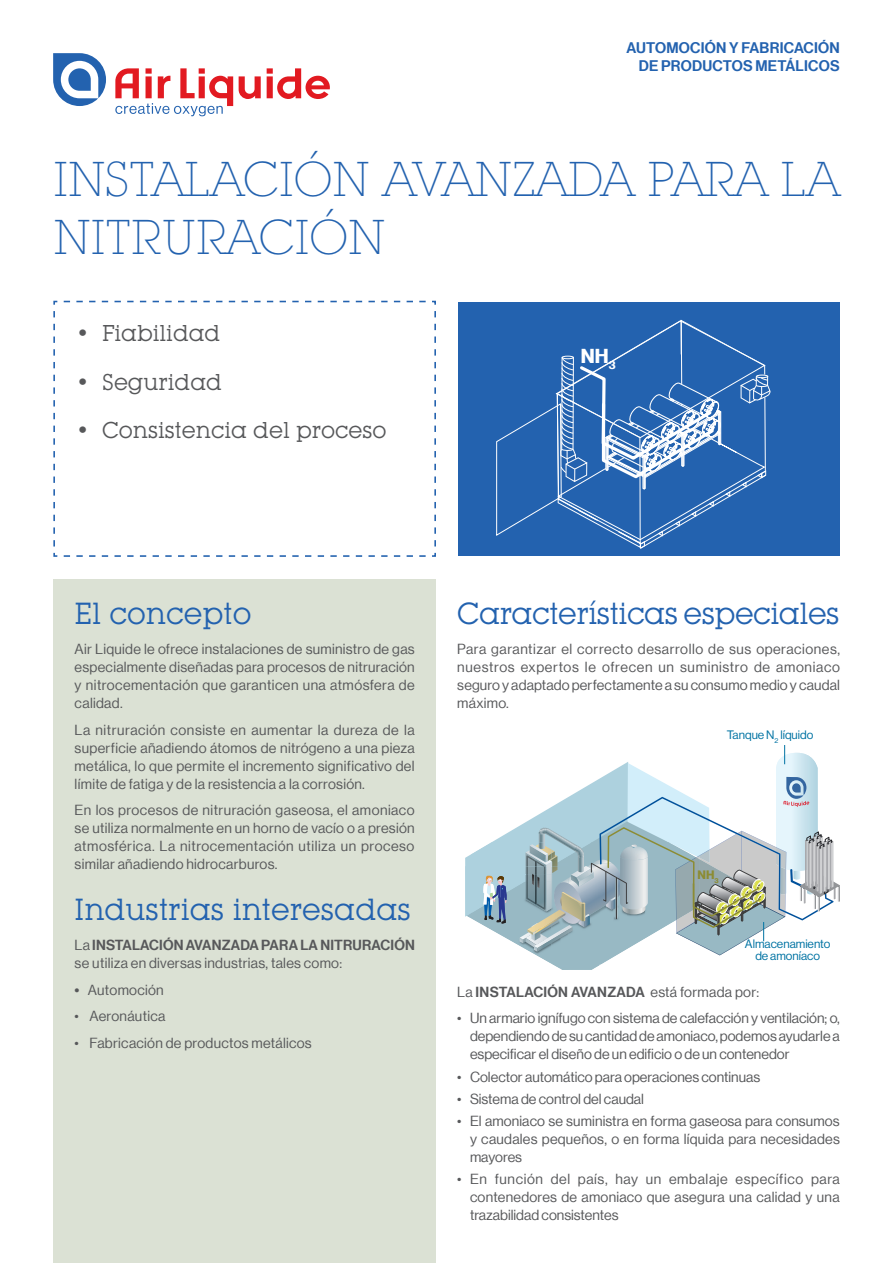
<style>
.page{position:relative;width:893px;height:1263px;background:#fff}
.page>*{position:absolute;margin:0;border:0;box-sizing:border-box;transform-origin:0 0}
.t1{font:300 48px/57.6px "Lubalin Graph IT Cby BT Xtra";color:#2362af}
.t2{font:30px "Lubalin Graph IT Cby BT";color:#2362af}
.t3{font:22.5px "Lubalin Graph IT Cby BT";color:#57585a}
.t4{font:19.65px "N Haas Grotesk DS Pro 75 Bd";color:#fff}
.t5{font:15px/18px "N Haas Grotesk DS Pro 65 Md";letter-spacing:.015em;color:#2362af;text-align:right}
.t6{font:14.25px/18px "N Haas Grotesk DS Pro 55 Rg";letter-spacing:.015em;color:#57585a;text-align:justify}
.t7{font:14.25px "N Haas Grotesk DS Pro 65 Md";letter-spacing:.01em;color:#57585a}
.t8{font:12px/12px "N Haas Grotesk DS Pro 55 Rg";color:#0073a3;text-align:center}
.t9{font:12px "N Haas Grotesk DS Pro 75 Bd";color:#8c8c34}
.s1{font-family:"N Haas Grotesk DS Pro 55 Rg"}
.s2{font-family:"N Haas Grotesk DS Pro 65 Md"}
</style>
<div class="page">
<div style="left:53px;top:579px;width:383px;height:684px;background:#dbe1d4"></div>
<svg style="left:53px;top:300px;width:383px;height:257px"></svg>
<div style="left:458px;top:302px;width:382px;height:253px;background:#2362af"></div>
<svg style="left:496px;top:319px;width:275px;height:230px"></svg>
<svg style="left:53px;top:53px;width:53px;height:53px"></svg>
<svg style="left:239px;top:76px;width:22px;height:23px"></svg>
<svg style="left:267px;top:68px;width:63px;height:31px"></svg>
<svg style="left:115px;top:68px;width:118px;height:48px"></svg>
<svg style="left:465px;top:745px;width:375px;height:225px"></svg>
<p class="t5" style="left:626px;top:39px;width:215px">AUTOMOCIÓN Y FABRICACIÓN<br>DE PRODUCTOS METÁLICOS</p>
<h1 class="t1" style="left:53px;top:150px;width:787px">INSTALACIÓN AVANZADA PARA LA<br>NITRURACIÓN</h1>
<h3 class="t3" style="left:76px;top:319px;width:146px">• Fiabilidad</h3>
<h3 class="t3" style="left:76px;top:368px;width:147px">• Seguridad</h3>
<h3 class="t3" style="left:76px;top:417px;width:312px">• Consistencia del proceso</h3>
<h3 class="t4" style="left:581px;top:344px;width:36px">NH<sub>3</sub></h3>
<h2 class="t2" style="left:75px;top:595px;width:178px">El concepto</h2>
<p class="t6" style="left:75px;top:640px;width:342px">Air Liquide le ofrece instalaciones de suministro de gas especialmente diseñadas para procesos de nitruración y nitrocementación que garanticen una atmósfera de calidad.</p>
<p class="t6" style="left:75px;top:721px;width:342px">La nitruración consiste en aumentar la dureza de la superficie añadiendo átomos de nitrógeno a una pieza metálica, lo que permite el incremento significativo del límite de fatiga y de la resistencia a la corrosión.</p>
<p class="t6" style="left:75px;top:801px;width:342px">En los procesos de nitruración gaseosa, el amoniaco se utiliza normalmente en un horno de vacío o a presión atmosférica. La nitrocementación utiliza un proceso similar añadiendo hidrocarburos.</p>
<h2 class="t2" style="left:75px;top:891px;width:338px">Industrias interesadas</h2>
<p class="t7" style="left:75px;top:937px;width:342px"><span class="s1">La</span> INSTALACIÓN AVANZADA PARA LA NITRURACIÓN</p>
<p class="t6" style="left:75px;top:954px;width:269px">se utiliza en diversas industrias, tales como:</p>
<p class="t6" style="left:75px;top:981px;width:91px"><span class="s2">•</span> Automoción</p>
<p class="t6" style="left:75px;top:1007px;width:92px">• Aeronáutica</p>
<p class="t6" style="left:75px;top:1034px;width:239px">• Fabricación de productos metálicos</p>
<h2 class="t2" style="left:457px;top:595px;width:384px">Características especiales</h2>
<p class="t6" style="left:457px;top:640px;width:384px">Para garantizar el correcto desarrollo de sus operaciones, nuestros expertos le ofrecen un suministro de amoniaco seguro y adaptado perfectamente a su consumo medio y caudal máximo.</p>
<p class="t8" style="left:727px;top:729px;width:88px">Tanque N<sub>2</sub> líquido</p>
<p class="t9" style="left:698px;top:868px;width:23px">NH<sub>3</sub></p>
<p class="t8" style="left:745px;top:938px;width:87px">Almacenamiento de amoníaco</p>
<p class="t7" style="left:457px;top:983px;width:303px"><span class="s1">La</span> INSTALACIÓN AVANZADA <span class="s1">está formada por:</span></p>
<p class="t6" style="left:470px;top:1009px;width:371px;text-indent:-13px">• Un armario ignífugo con sistema de calefacción y ventilación; o, dependiendo de su cantidad de amoniaco, podemos ayudarle a especificar el diseño de un edificio o de un contenedor</p>
<p class="t6" style="left:457px;top:1068px;width:305px">• Colector automático para operaciones continuas</p>
<p class="t6" style="left:457px;top:1090px;width:188px">• Sistema de control del caudal</p>
<p class="t6" style="left:470px;top:1112px;width:371px;text-indent:-13px">• El amoniaco se suministra en forma gaseosa para consumos y caudales pequeños, o en forma líquida para necesidades mayores</p>
<p class="t6" style="left:470px;top:1170px;width:371px;text-indent:-13px">• En función del país, hay un embalaje específico para contenedores de amoniaco que asegura una calidad y una trazabilidad consistentes</p>
</div>
